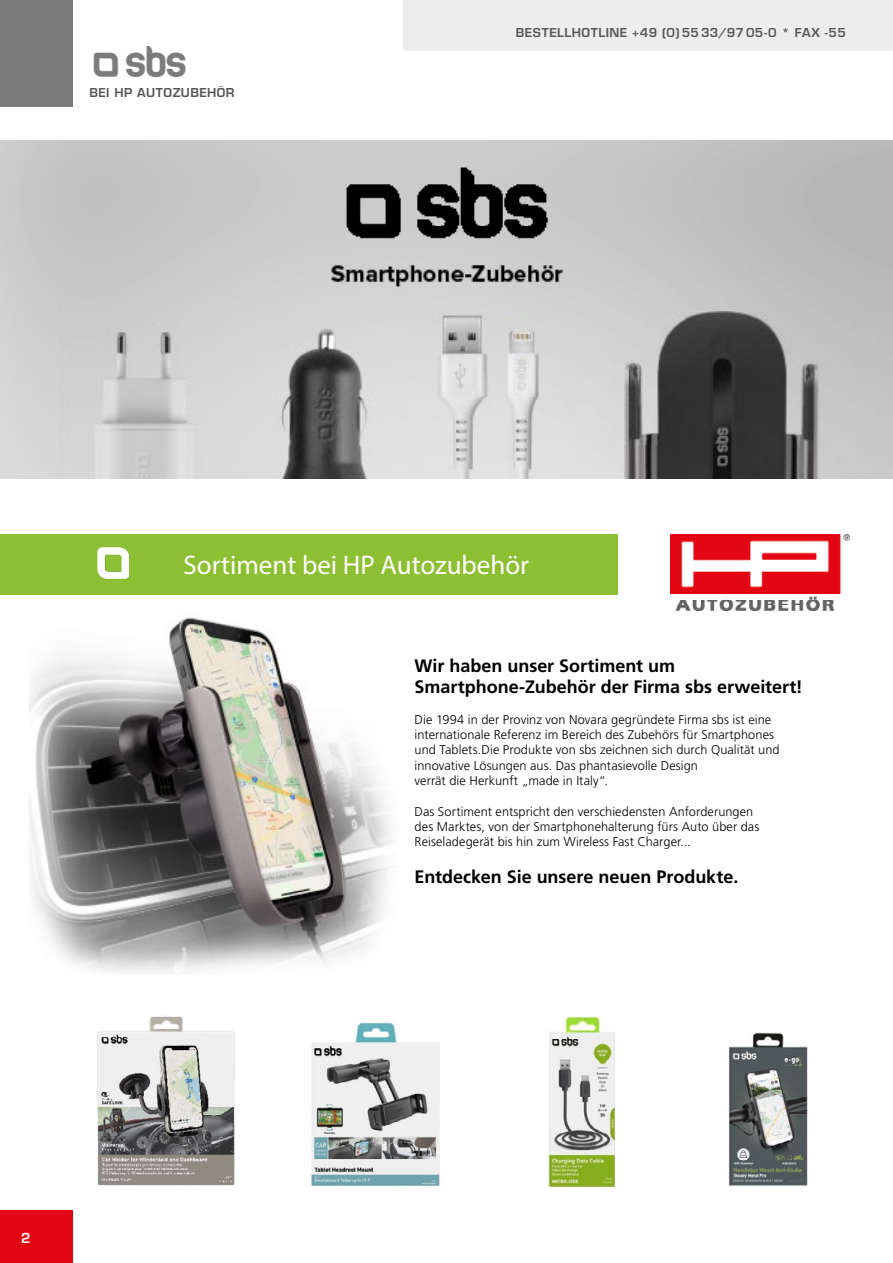
<style>
.page{position:relative;width:893px;height:1263px;background:#fff}
.page>*{position:absolute;margin:0;border:0;box-sizing:border-box;transform-origin:0 0}
.t1{font:27px "Myriad Pro";color:#fff}
.t2{font:700 18px/21.6px "Frutiger LT Std";color:#000}
.t3{font:600 13.5px "Eurostile LT Std";color:#fff}
.t4{font:300 12.75px/15.3px "Frutiger LT Std";letter-spacing:.005em;color:#000}
.t5{font:600 12px "Eurostile LT Std";letter-spacing:.04em;color:#575756}
</style>
<div class="page">
<div style="left:0;top:0;width:72px;height:106px;background:#7c7b7b"></div>
<div style="left:0;top:1210px;width:72px;height:53px;background:#e30613"></div>
<div style="left:404px;top:0;width:489px;height:51px;background:#ededed"></div>
<img style="left:93px;top:47px;width:93px;height:31px">
<img style="left:311px;top:1022px;width:129px;height:165px">
<img style="left:29px;top:617px;width:362px;height:356px">
<img style="left:97px;top:1016px;width:138px;height:170px">
<img style="left:0;top:141px;width:893px;height:337px">
<div style="left:0;top:534px;width:618px;height:60px;background:#8cbf32"></div>
<img style="left:670px;top:534px;width:180px;height:76px">
<img style="left:728px;top:1032px;width:80px;height:154px">
<img style="left:543px;top:1016px;width:73px;height:177px">
<img style="left:97px;top:547px;width:33px;height:32px">
<hr style="left:892px;top:691px;width:1px;height:38px;background:#ededed">
<p class="t5" style="left:89px;top:85px;width:147px">BEI HP AUTOZUBEHÖR</p>
<p class="t5" style="left:516px;top:25px;width:331px">BESTELLHOTLINE +49 (0) 55 33/97 05-0 * FAX -55</p>
<p class="t3" style="left:21px;top:1230px;width:11px">2</p>
<h1 class="t1" style="left:183px;top:548px;width:347px">Sortiment bei HP Autozubehör</h1>
<h2 class="t2" style="left:415px;top:655px;width:390px">Wir haben unser Sortiment um<br>Smartphone-Zubehör der Firma sbs erweitert!</h2>
<p class="t4" style="left:415px;top:712px;width:367px">Die 1994 in der Provinz von Novara gegründete Firma sbs ist eine internationale Referenz im Bereich des Zubehörs für Smartphones und Tablets.Die Produkte von sbs zeichnen sich durch Qualität und innovative Lösungen aus. Das phantasievolle Design<br>verrät die Herkunft „made in Italy“.</p>
<p class="t4" style="left:415px;top:804px;width:346px">Das Sortiment entspricht den verschiedensten Anforderungen des Marktes, von der Smartphonehalterung fürs Auto über das<br>Reiseladegerät bis hin zum Wireless Fast Charger...</p>
<h2 class="t2" style="left:415px;top:866px;width:325px">Entdecken Sie unsere neuen Produkte.</h2>
</div>
